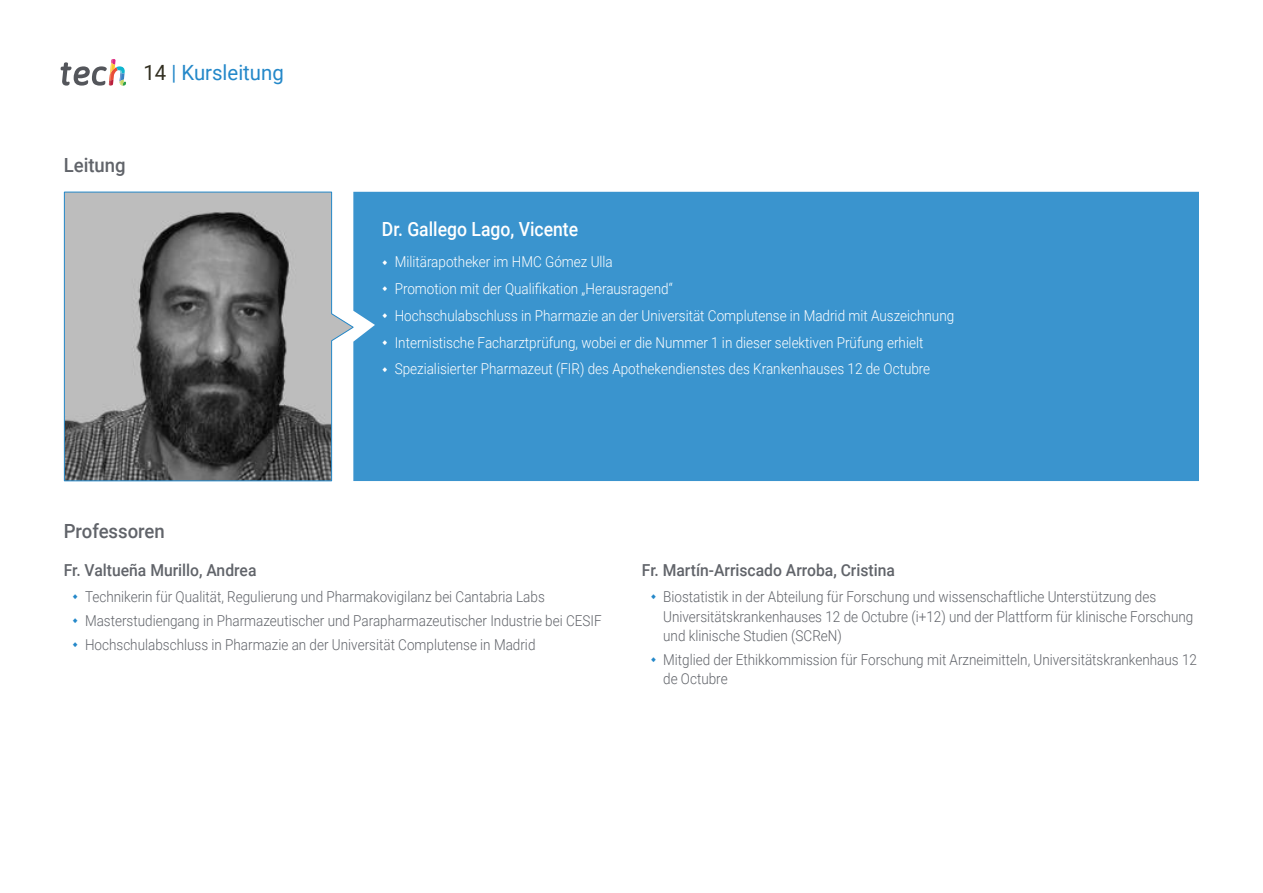
<style>
.page{position:relative;width:1263px;height:893px;background:#fff}
.page>*{position:absolute;margin:0;border:0;box-sizing:border-box;transform-origin:0 0}
.t1{font:21px "Roboto";color:#2488c9}
.t2{font:500 19.5px "Roboto";color:#fff;scale:.9 1}
.t3{font:500 19.5px "Roboto";color:#61646a;scale:.95 1}
.t4{font:500 16.5px "Roboto";color:#61646a;scale:.95 1}
.t5{font:300 15px/19.5px "Roboto";color:#61646a;scale:.9 1}
.t6{font:300 15px/26.7px "Roboto";color:#fff;scale:.9 1}
.s1{color:#312e20}
</style>
<div class="page">
<svg style="left:61px;top:59px;width:65px;height:27px"></svg>
<div style="left:354px;top:192px;width:845px;height:289px;background:#3a94ce"></div>
<svg style="left:64px;top:192px;width:290px;height:289px;background:#808486"></svg>
<svg style="left:383px;top:260px;width:4px;height:5px"></svg>
<svg style="left:383px;top:286px;width:4px;height:5px"></svg>
<svg style="left:383px;top:313px;width:4px;height:5px"></svg>
<svg style="left:383px;top:340px;width:4px;height:5px"></svg>
<svg style="left:383px;top:367px;width:4px;height:5px"></svg>
<h1 class="t1" style="left:144px;top:57px;width:142px"><span class="s1">14</span> | Kursleitung</h1>
<h2 class="t3" style="left:64px;top:152px;width:67px">Leitung</h2>
<h2 class="t2" style="left:382px;top:215px;width:219px">Dr. Gallego Lago, Vicente</h2>
<p class="t6" style="left:395px;top:248px;width:623px">Militärapotheker im HMC Gómez Ulla<br>Promotion mit der Qualifikation „Herausragend“<br>Hochschulabschluss in Pharmazie an der Universität Complutense in Madrid mit Auszeichnung Internistische Facharztprüfung, wobei er die Nummer 1 in dieser selektiven Prüfung erhielt Spezialisierter Pharmazeut (FIR) des Apothekendienstes des Krankenhauses 12 de Octubre</p>
<h2 class="t3" style="left:64px;top:518px;width:108px">Professoren</h2>
<p class="t4" style="left:64px;top:559px;width:204px">Fr. Valtueña Murillo, Andrea</p>
<p class="t5" style="left:85px;top:584px;width:575px;line-height:23.7px">Technikerin für Qualität, Regulierung und Pharmakovigilanz bei Cantabria Labs<br>Masterstudiengang in Pharmazeutischer und Parapharmazeutischer Industrie bei CESIF<br>Hochschulabschluss in Pharmazie an der Universität Complutense in Madrid</p>
<p class="t4" style="left:642px;top:559px;width:268px">Fr. Martín-Arriscado Arroba, Cristina</p>
<p class="t5" style="left:663px;top:586px;width:591px">Biostatistik in der Abteilung für Forschung und wissenschaftliche Unterstützung des<br>Universitätskrankenhauses 12 de Octubre (i+12) und der Plattform für klinische Forschung und klinische Studien (SCReN)</p>
<p class="t5" style="left:663px;top:649px;width:595px">Mitglied der Ethikkommission für Forschung mit Arzneimitteln, Universitätskrankenhaus 12 de Octubre</p>
</div>
